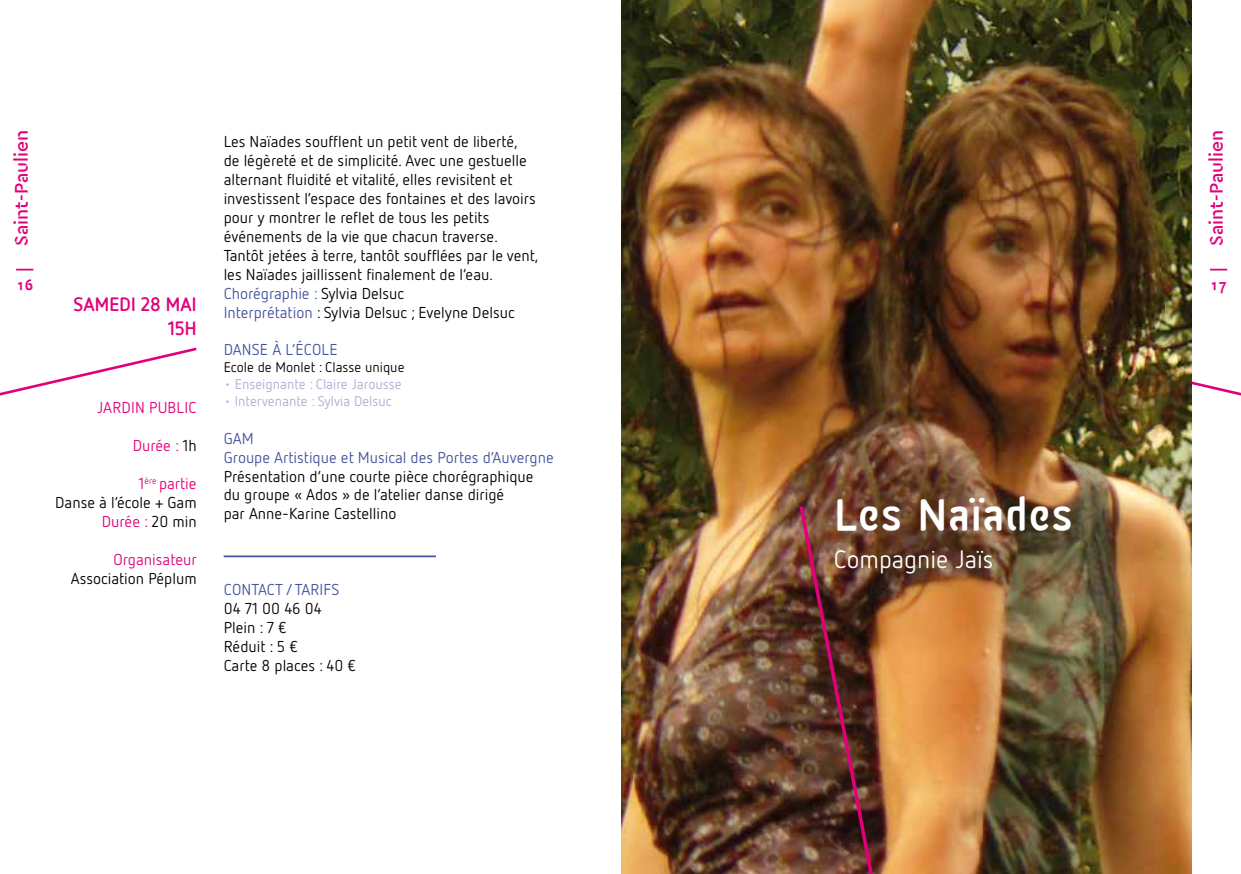
<style>
.page{position:relative;width:1241px;height:874px;background:#fff}
.page>*{position:absolute;margin:0;border:0;box-sizing:border-box;transform-origin:0 0}
.t1{font:45.85px "San Jaime";color:#fff}
.t2{font:25.03px "Netto Pro";color:#fff}
.t3{font:500 19.25px "Cera Stencil";color:#e2007a}
.t4{font:700 19.25px/23.1px "Netto OT";letter-spacing:.01em;color:#e2007a;text-align:right}
.t5{font:15.75px/18.9px "Netto Pro";color:#000}
.t6{font:15.75px/18.9px "Netto Pro";color:#44539c}
.t7{font:15.75px "Netto Pro";color:#e2007a}
.t8{font:15.75px "San Jaime";color:#e2007a}
.t9{font:14px "Netto Pro";color:#acadd3}
.t10{font:14px "Netto Pro";color:#000}
.s1{color:#44539c}
.s2{color:#000}
.s3{color:#e2007a}
</style>
<div class="page">
<svg style="left:16px;top:268px;width:17px;height:2px"></svg>
<svg style="left:1210px;top:268px;width:16px;height:2px"></svg>
<svg style="left:0;top:347px;width:197px;height:49px"></svg>
<svg style="left:1191px;top:345px;width:49px;height:58px"></svg>
<img style="left:621px;top:0;width:570px;height:873px">
<hr style="left:224px;top:555px;width:212px;height:2px;background:#44539c">
<img style="left:797px;top:502px;width:88px;height:371px">
<p class="t3" style="left:9px;top:246px;width:117px;rotate:-90deg">Saint-Paulien</p>
<p class="t3" style="left:1203px;top:246px;width:117px;rotate:-90deg">Saint-Paulien</p>
<p class="t5" style="left:224px;top:132px;width:316px">Les Naïades soufflent un petit vent de liberté,<br>de légèreté et de simplicité. Avec une gestuelle alternant fluidité et vitalité, elles revisitent et investissent l’espace des fontaines et des lavoirs pour y montrer le reflet de tous les petits événements de la vie que chacun traverse.<br>Tantôt jetées à terre, tantôt soufflées par le vent, les Naïades jaillissent finalement de l’eau.<br><span class="s1">Chorégraphie :</span> Sylvia Delsuc<br><span class="s1">Interprétation</span> : Sylvia Delsuc ; Evelyne Delsuc</p>
<p class="t6" style="left:224px;top:340px;width:115px">DANSE À L’ÉCOLE</p>
<p class="t10" style="left:224px;top:358px;width:182px">Ecole de Monlet : Classe unique</p>
<p class="t9" style="left:224px;top:375px;width:179px">• Enseignante : Claire Jarousse</p>
<p class="t9" style="left:224px;top:392px;width:169px">• Intervenante : Sylvia Delsuc</p>
<p class="t6" style="left:224px;top:428px;width:331px">GAM<br>Groupe Artistique et Musical des Portes d’Auvergne</p>
<p class="t5" style="left:224px;top:466px;width:311px">Présentation d’une courte pièce chorégraphique du groupe « Ados » de l’atelier danse dirigé<br>par Anne-Karine Castellino</p>
<p class="t8" style="left:16px;top:275px;width:19px">16</p>
<p class="t8" style="left:1209px;top:275px;width:19px">17</p>
<p class="t4" style="left:73px;top:293px;width:125px">SAMEDI 28 MAI<br>15H</p>
<p class="t7" style="left:97px;top:397px;width:101px">JARDIN PUBLIC</p>
<p class="t7" style="left:133px;top:435px;width:65px">Durée : <span class="s2">1h</span></p>
<p class="t5" style="left:55px;top:473px;width:143px;text-align:right"><span class="s3">1</span><sup>ère</sup> <span class="s3">partie<br></span>Danse à l’école + Gam<br><span class="s3">Durée :</span> 20 min</p>
<p class="t7" style="left:113px;top:548px;width:85px">Organisateur</p>
<p class="t5" style="left:71px;top:568px;width:127px">Association Péplum</p>
<h1 class="t1" style="left:833px;top:486px;width:240px">Les Naïades</h1>
<h2 class="t2" style="left:833px;top:543px;width:161px">Compagnie Jaïs</h2>
<p class="t6" style="left:224px;top:579px;width:117px">CONTACT / TARIFS</p>
<p class="t5" style="left:224px;top:598px;width:134px">04 71 00 46 04<br>Plein : 7 €<br>Réduit : 5 €<br>Carte 8 places : 40 €</p>
</div>
